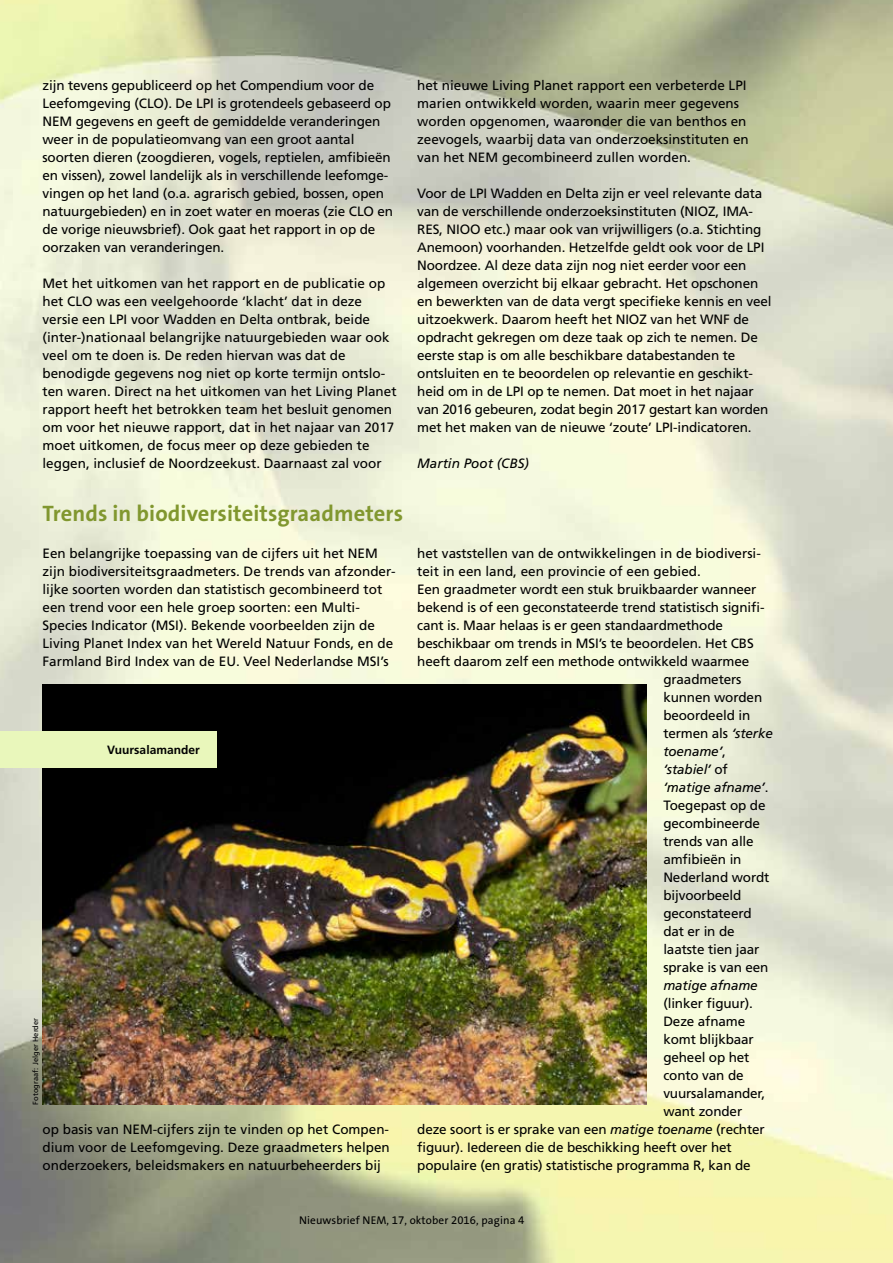
<style>
.page{position:relative;width:893px;height:1263px;background:#fff}
.page>*{position:absolute;margin:0;border:0;box-sizing:border-box;transform-origin:0 0}
.t1{font:700 22.5px "The Sans B LT7";letter-spacing:.005em;color:#81972f}
.t2{font:13.5px/18px "Frutiger LT Std";letter-spacing:-.01em;color:#000}
.t3{font:italic 13.5px "Frutiger LT Std";letter-spacing:-.01em;color:#000}
.t4{font:700 12px "Frutiger LT Std";color:#000}
.t5{font:11.25px "The Sans B LT5 Plain";letter-spacing:.01em;color:#000}
.t6{font:7.5px "Frutiger LT Std";letter-spacing:.005em;color:#000}
.s1{font-style:italic}
.s2{font-style:normal}
</style>
<div class="page">
<img style="left:0;top:0;width:893px;height:1263px">
<img style="left:43px;top:684px;width:603px;height:421px">
<div style="left:0;top:731px;width:217px;height:36px;background:#e9f7bb"></div>
<p class="t2" style="left:43px;top:76px;width:352px">zijn tevens gepubliceerd op het Compendium voor de Leefomgeving (CLO). De LPI is grotendeels gebaseerd op NEM gegevens en geeft de gemiddelde veranderingen weer in de populatieomvang van een groot aantal soorten dieren (zoogdieren, vogels, reptielen, amfibieën en vissen), zowel landelijk als in verschillende leefomge&shy;vingen op het land (o.a. agrarisch gebied, bossen, open natuurgebieden) en in zoet water en moeras (zie CLO en de vorige nieuwsbrief). Ook gaat het rapport in op de oorzaken van veranderingen.</p>
<p class="t2" style="left:43px;top:274px;width:356px">Met het uitkomen van het rapport en de publicatie op het CLO was een veelgehoorde ‘klacht’ dat in deze versie een LPI voor Wadden en Delta ontbrak, beide (inter-)nationaal belangrijke natuurgebieden waar ook veel om te doen is. De reden hiervan was dat de benodigde gegevens nog niet op korte termijn ontslo&shy;ten waren. Direct na het uitkomen van het Living Planet rapport heeft het betrokken team het besluit genomen om voor het nieuwe rapport, dat in het najaar van 2017 moet uitkomen, de focus meer op deze gebieden te leggen, inclusief de Noordzeekust. Daarnaast zal voor</p>
<h1 class="t1" style="left:43px;top:499px;width:362px">Trends in biodiversiteitsgraadmeters</h1>
<p class="t2" style="left:43px;top:544px;width:355px">Een belangrijke toepassing van de cijfers uit het NEM zijn biodiversiteitsgraadmeters. De trends van afzonder&shy;lijke soorten worden dan statistisch gecombineerd tot een trend voor een hele groep soorten: een Multi-- Species Indicator (MSI). Bekende voorbeelden zijn de Living Planet Index van het Wereld Natuur Fonds, en de Farmland Bird Index van de EU. Veel Nederlandse MSI’s</p>
<p class="t4" style="left:107px;top:743px;width:94px">Vuursalamander</p>
<p class="t6" style="left:31px;top:1104px;width:88px;rotate:-90deg">Fotograaf: Jelger Herder</p>
<p class="t2" style="left:43px;top:1120px;width:349px;text-align:justify">op basis van NEM-cijfers zijn te vinden op het Compen&shy;dium voor de Leefomgeving. Deze graadmeters helpen onderzoekers, beleidsmakers en natuurbeheerders bij</p>
<p class="t2" style="left:417px;top:76px;width:333px">het nieuwe Living Planet rapport een verbeterde LPI marien ontwikkeld worden, waarin meer gegevens worden opgenomen, waaronder die van benthos en zeevogels, waarbij data van onderzoeksinstituten en van het NEM gecombineerd zullen worden.</p>
<p class="t2" style="left:417px;top:184px;width:356px">Voor de LPI Wadden en Delta zijn er veel relevante data van de verschillende onderzoeksinstituten (NIOZ, IMA-RES, NIOO etc.) maar ook van vrijwilligers (o.a. Stichting Anemoon) voorhanden. Hetzelfde geldt ook voor de LPI Noordzee. Al deze data zijn nog niet eerder voor een algemeen overzicht bij elkaar gebracht. Het opschonen en bewerkten van de data vergt specifieke kennis en veel uitzoekwerk. Daarom heeft het NIOZ van het WNF de opdracht gekregen om deze taak op zich te nemen. De eerste stap is om alle beschikbare databestanden te ontsluiten en te beoordelen op relevantie en geschikt&shy;heid om in de LPI op te nemen. Dat moet in het najaar van 2016 gebeuren, zodat begin 2017 gestart kan worden met het maken van de nieuwe ‘zoute’ LPI-indicatoren.</p>
<p class="t3" style="left:417px;top:455px;width:113px">Martin Poot (CBS)</p>
<p class="t2" style="left:417px;top:544px;width:345px">het vaststellen van de ontwikkelingen in de biodiversi-</p>
<p class="t2" style="left:417px;top:562px;width:285px">teit in een land, een provincie of een gebied.</p>
<p class="t2" style="left:417px;top:580px;width:341px">Een graadmeter wordt een stuk bruikbaarder wanneer</p>
<p class="t2" style="left:417px;top:598px;width:349px">bekend is of een geconstateerde trend statistisch signifi-</p>
<p class="t2" style="left:417px;top:616px;width:307px">cant is. Maar helaas is er geen standaardmethode</p>
<p class="t2" style="left:417px;top:634px;width:338px">beschikbaar om trends in MSI’s te beoordelen. Het CBS</p>
<p class="t2" style="left:417px;top:652px;width:334px">heeft daarom zelf een methode ontwikkeld waarmee</p>
<p class="t2" style="left:663px;top:670px;width:80px">graadmeters</p>
<p class="t2" style="left:663px;top:688px;width:100px">kunnen worden</p>
<p class="t2" style="left:663px;top:706px;width:88px">beoordeeld in</p>
<p class="t2" style="left:663px;top:724px;width:111px">termen als <span class="s1">‘sterke</span></p>
<p class="t3" style="left:663px;top:743px;width:64px">toename’<span class="s2">,</span></p>
<p class="t3" style="left:663px;top:761px;width:66px">‘stabiel’ <span class="s2">of</span></p>
<p class="t3" style="left:663px;top:779px;width:107px">‘matige afname’<span class="s2">.</span></p>
<p class="t2" style="left:663px;top:796px;width:104px">Toegepast op de</p>
<p class="t2" style="left:663px;top:814px;width:98px">gecombineerde</p>
<p class="t2" style="left:663px;top:832px;width:92px">trends van alle</p>
<p class="t2" style="left:663px;top:850px;width:80px">amfibieën in</p>
<p class="t2" style="left:663px;top:868px;width:108px">Nederland wordt</p>
<p class="t2" style="left:663px;top:886px;width:80px">bijvoorbeeld</p>
<p class="t2" style="left:663px;top:904px;width:90px">geconstateerd</p>
<p class="t2" style="left:663px;top:922px;width:73px">dat er in de</p>
<p class="t2" style="left:663px;top:940px;width:98px">laatste tien jaar</p>
<p class="t2" style="left:663px;top:958px;width:107px">sprake is van een</p>
<p class="t3" style="left:663px;top:977px;width:96px">matige afname</p>
<p class="t2" style="left:663px;top:994px;width:91px">(linker figuur).</p>
<p class="t2" style="left:663px;top:1012px;width:83px">Deze afname</p>
<p class="t2" style="left:663px;top:1030px;width:92px">komt blijkbaar</p>
<p class="t2" style="left:663px;top:1048px;width:88px">geheel op het</p>
<p class="t2" style="left:663px;top:1066px;width:82px">conto van de</p>
<p class="t2" style="left:663px;top:1084px;width:103px">vuursalamander,</p>
<p class="t2" style="left:663px;top:1102px;width:80px">want zonder</p>
<p class="t2" style="left:417px;top:1120px;width:349px">deze soort is er sprake van een <span class="s1">matige toename</span> (rechter</p>
<p class="t2" style="left:417px;top:1138px;width:316px">figuur). Iedereen die de beschikking heeft over het</p>
<p class="t2" style="left:417px;top:1156px;width:335px">populaire (en gratis) statistische programma R, kan de</p>
<p class="t5" style="left:299px;top:1213px;width:227px">Nieuwsbrief NEM, 17, oktober 2016, pagina 4</p>
</div>
